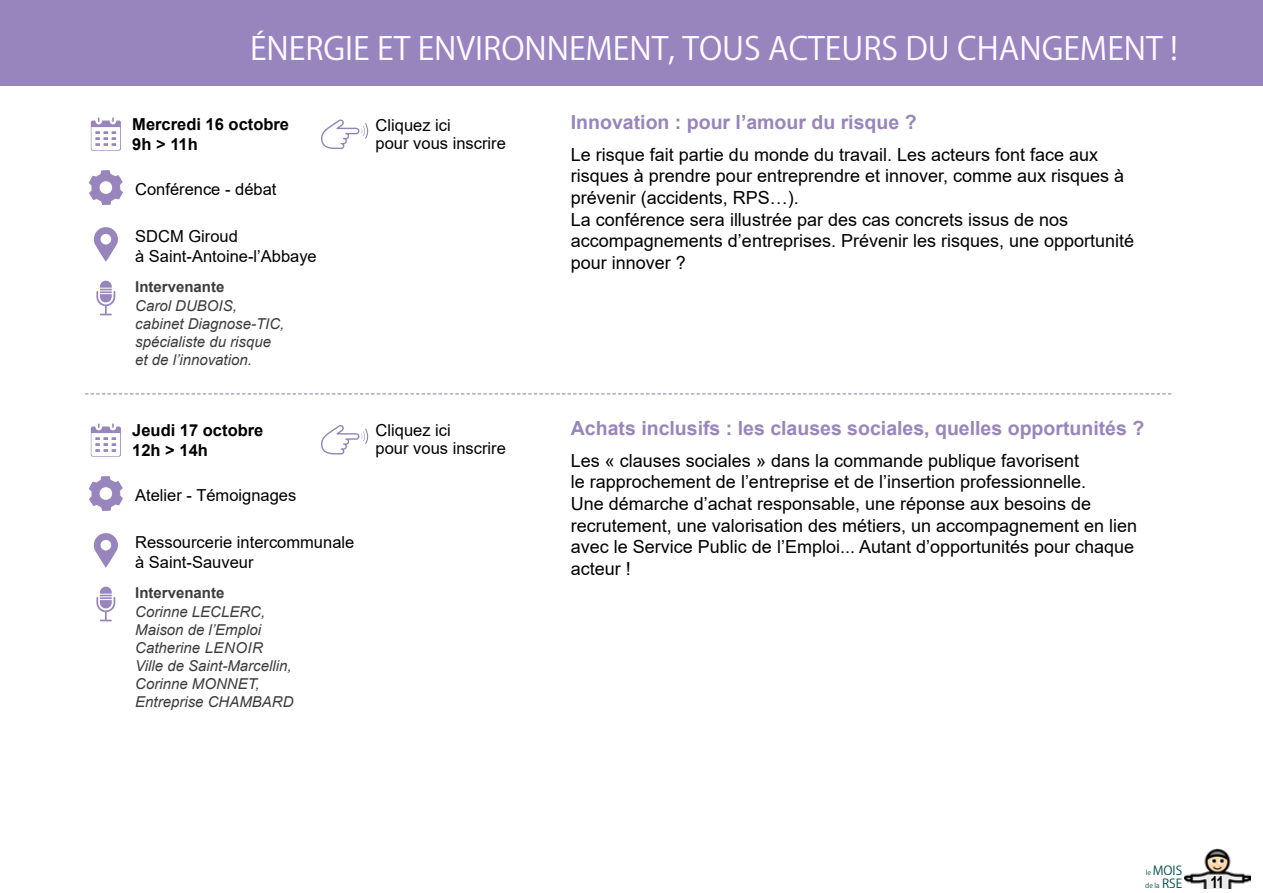
<style>
.page{position:relative;width:1263px;height:893px;background:#fff}
.page>*{position:absolute;margin:0;border:0;box-sizing:border-box;transform-origin:0 0}
.t1{font:31.5px "Koz Go Pr 6 N";color:#fff}
.t2{font:700 19.5px "Arial";color:#9885bd}
.t3{font:18px/21.6px "Arial";color:#000}
.t4{font:16.5px/19.8px "Arial";color:#000}
.t5{font:700 16.5px/19.8px "Arial";color:#000}
.t6{font:700 16.5px "Arial Narrow";color:#000}
.t7{font:italic 15px/18px "Arial";color:#3c3c3b}
.t8{font:700 15px "Arial";color:#3c3c3b}
.t9{font:12.3px "Koz Go Pr 6 N";color:#004e4f}
.t10{font:6.75px "Koz Go Pr 6 N";color:#004e4f}
.s1{font-size:6.75px}
.s2{font-size:12.3px}
</style>
<div class="page">
<img style="left:1185px;top:848px;width:65px;height:41px">
<div style="left:0;top:0;width:1263px;height:85px;background:#9885bd"></div>
<svg style="left:85px;top:393px;width:1086px;height:1px"></svg>
<svg style="left:90px;top:117px;width:31px;height:34px"></svg>
<svg style="left:90px;top:423px;width:31px;height:34px"></svg>
<svg style="left:94px;top:227px;width:24px;height:35px"></svg>
<svg style="left:94px;top:533px;width:24px;height:35px"></svg>
<svg style="left:89px;top:170px;width:34px;height:35px"></svg>
<svg style="left:89px;top:476px;width:34px;height:35px"></svg>
<svg style="left:96px;top:281px;width:19px;height:34px"></svg>
<svg style="left:96px;top:587px;width:19px;height:34px"></svg>
<svg style="left:321px;top:119px;width:48px;height:30px"></svg>
<svg style="left:321px;top:425px;width:48px;height:30px"></svg>
<h1 class="t1" style="left:250px;top:30px;width:929px">ÉNERGIE ET ENVIRONNEMENT, TOUS ACTEURS DU CHANGEMENT !</h1>
<p class="t5" style="left:132px;top:115px;width:158px">Mercredi 16 octobre<br>9h &gt; 11h</p>
<p class="t4" style="left:135px;top:179px;width:143px">Conférence - débat</p>
<p class="t4" style="left:135px;top:226px;width:183px">SDCM Giroud<br>à Saint-Antoine-l’Abbaye</p>
<p class="t8" style="left:135px;top:276px;width:91px">Intervenante</p>
<p class="t7" style="left:135px;top:297px;width:151px">Carol DUBOIS, cabinet Diagnose-TIC, spécialiste du risque et de l’innovation.</p>
<p class="t4" style="left:376px;top:116px;width:132px;line-height:18px">Cliquez ici<br>pour vous inscrire</p>
<p class="t5" style="left:132px;top:421px;width:133px">Jeudi 17 octobre<br>12h &gt; 14h</p>
<p class="t4" style="left:135px;top:485px;width:163px">Atelier - Témoignages</p>
<p class="t4" style="left:135px;top:532px;width:221px">Ressourcerie intercommunale à Saint-Sauveur</p>
<p class="t8" style="left:135px;top:582px;width:91px">Intervenante</p>
<p class="t7" style="left:135px;top:603px;width:160px">Corinne LECLERC,<br>Maison de l’Emploi<br>Catherine LENOIR<br>Ville de Saint-Marcellin,<br>Corinne MONNET,<br>Entreprise CHAMBARD</p>
<p class="t4" style="left:376px;top:421px;width:132px;line-height:18px">Cliquez ici<br>pour vous inscrire</p>
<p class="t2" style="left:571px;top:108px;width:347px">Innovation : pour l’amour du risque ?</p>
<p class="t3" style="left:571px;top:144px;width:565px">Le risque fait partie du monde du travail. Les acteurs font face aux risques à prendre pour entreprendre et innover, comme aux risques à prévenir (accidents, RPS…).<br>La conférence sera illustrée par des cas concrets issus de nos accompagnements d’entreprises. Prévenir les risques, une opportunité pour innover ?</p>
<p class="t2" style="left:571px;top:414px;width:575px">Achats inclusifs : les clauses sociales, quelles opportunités ?</p>
<p class="t3" style="left:571px;top:449px;width:568px">Les « clauses sociales » dans la commande publique favorisent<br>le rapprochement de l’entreprise et de l’insertion professionnelle.<br>Une démarche d’achat responsable, une réponse aux besoins de recrutement, une valorisation des métiers, un accompagnement en lien avec le Service Public de l’Emploi... Autant d’opportunités pour chaque acteur !</p>
<p class="t9" style="left:1146px;top:864px;width:38px"><span class="s1">le</span> MOIS</p>
<p class="t10" style="left:1145px;top:881px;width:38px">de la <span class="s2">RSE</span></p>
<p class="t6" style="left:1210px;top:870px;width:15px">11</p>
</div>
